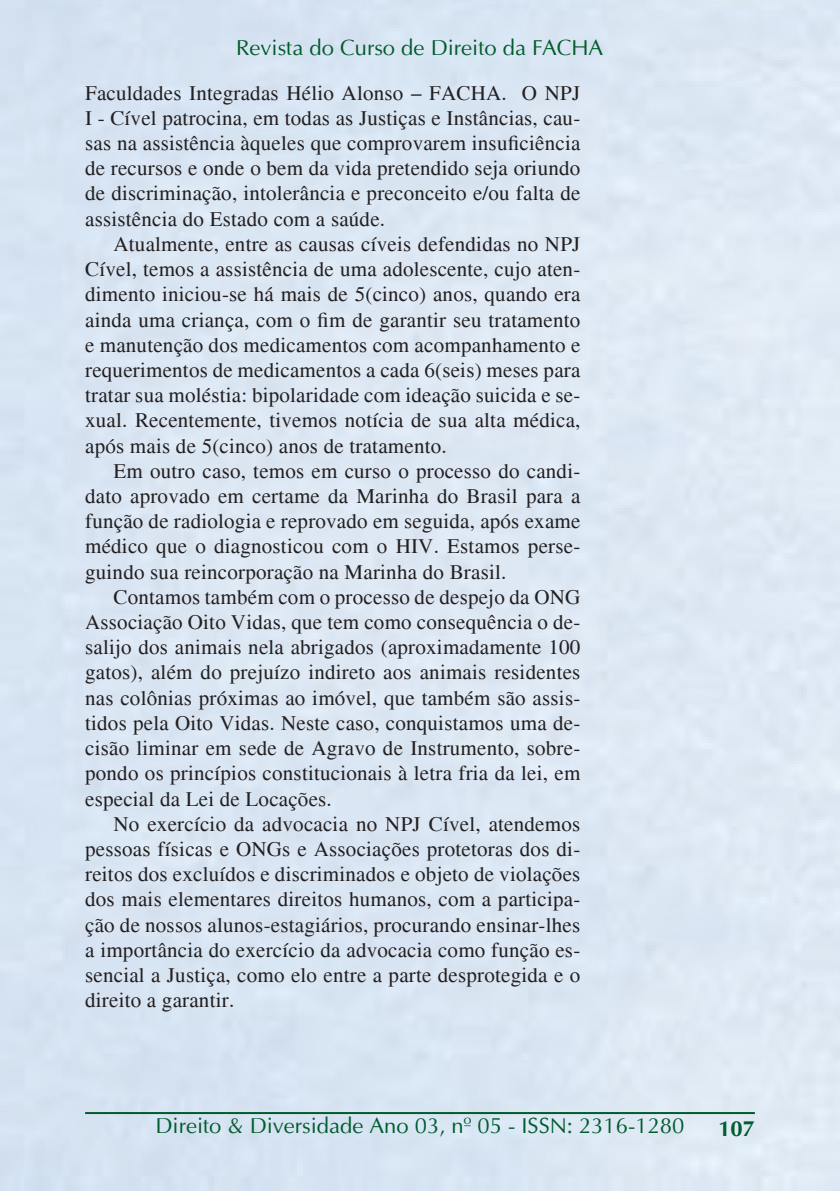
<style>
.page{position:relative;width:840px;height:1191px;background:#fff}
.page>*{position:absolute;margin:0;border:0;box-sizing:border-box;transform-origin:0 0}
.t1{font:22px "Ottawa Plain";color:#005c2c}
.t2{font:700 22px "Ottawa";color:#005c2c}
.Texto{font:21px/25.2px "Times";letter-spacing:.01em;color:#231f20;text-align:justify}
</style>
<div class="page">
<div style="left:0;top:0;width:839px;height:1191px;background:#dbe6f3"></div>
<hr style="left:85px;top:1112px;width:669px;height:2px;background:#005c2c">
<p class="t1" style="left:236px;top:35px;width:368px">Revista do Curso de Direito da FACHA</p>
<p class="Texto" style="left:85px;top:80px;width:496px">Faculdades Integradas Hélio Alonso – FACHA. O NPJ I - Cível patrocina, em todas as Justiças e Instâncias, cau&shy;sas na assistência àqueles que comprovarem insuficiência de recursos e onde o bem da vida pretendido seja oriundo de discriminação, intolerância e preconceito e/ou falta de assistência do Estado com a saúde.</p>
<p class="Texto" style="left:85px;top:231px;width:496px;text-indent:28px">Atualmente, entre as causas cíveis defendidas no NPJ Cível, temos a assistência de uma adolescente, cujo aten&shy;dimento iniciou-se há mais de 5(cinco) anos, quando era ainda uma criança, com o fim de garantir seu tratamento e manutenção dos medicamentos com acompanhamento e requerimentos de medicamentos a cada 6(seis) meses para tratar sua moléstia: bipolaridade com ideação suicida e se&shy;xual. Recentemente, tivemos notícia de sua alta médica, após mais de 5(cinco) anos de tratamento.</p>
<p class="Texto" style="left:85px;top:458px;width:496px;text-indent:28px">Em outro caso, temos em curso o processo do candi&shy;dato aprovado em certame da Marinha do Brasil para a função de radiologia e reprovado em seguida, após exame médico que o diagnosticou com o HIV. Estamos perse&shy;guindo sua reincorporação na Marinha do Brasil.</p>
<p class="Texto" style="left:85px;top:584px;width:496px;text-indent:28px">Contamos também com o processo de despejo da ONG Associação Oito Vidas, que tem como consequência o de&shy;salijo dos animais nela abrigados (aproximadamente 100 gatos), além do prejuízo indireto aos animais residentes nas colônias próximas ao imóvel, que também são assis&shy;tidos pela Oito Vidas. Neste caso, conquistamos uma de&shy;cisão liminar em sede de Agravo de Instrumento, sobre&shy;pondo os princípios constitucionais à letra fria da lei, em especial da Lei de Locações.</p>
<p class="Texto" style="left:85px;top:811px;width:496px;text-indent:28px">No exercício da advocacia no NPJ Cível, atendemos pessoas físicas e ONGs e Associações protetoras dos di&shy;reitos dos excluídos e discriminados e objeto de violações dos mais elementares direitos humanos, com a participa&shy;ção de nossos alunos-estagiários, procurando ensinar-lhes a importância do exercício da advocacia como função es&shy;sencial a Justiça, como elo entre a parte desprotegida e o direito a garantir.</p>
<p class="t1" style="left:155px;top:1113px;width:530px">Direito &amp; Diversidade Ano 03, nº 05 - ISSN: 2316-1280</p>
<p class="t2" style="left:718px;top:1115px;width:38px">107</p>
</div>
